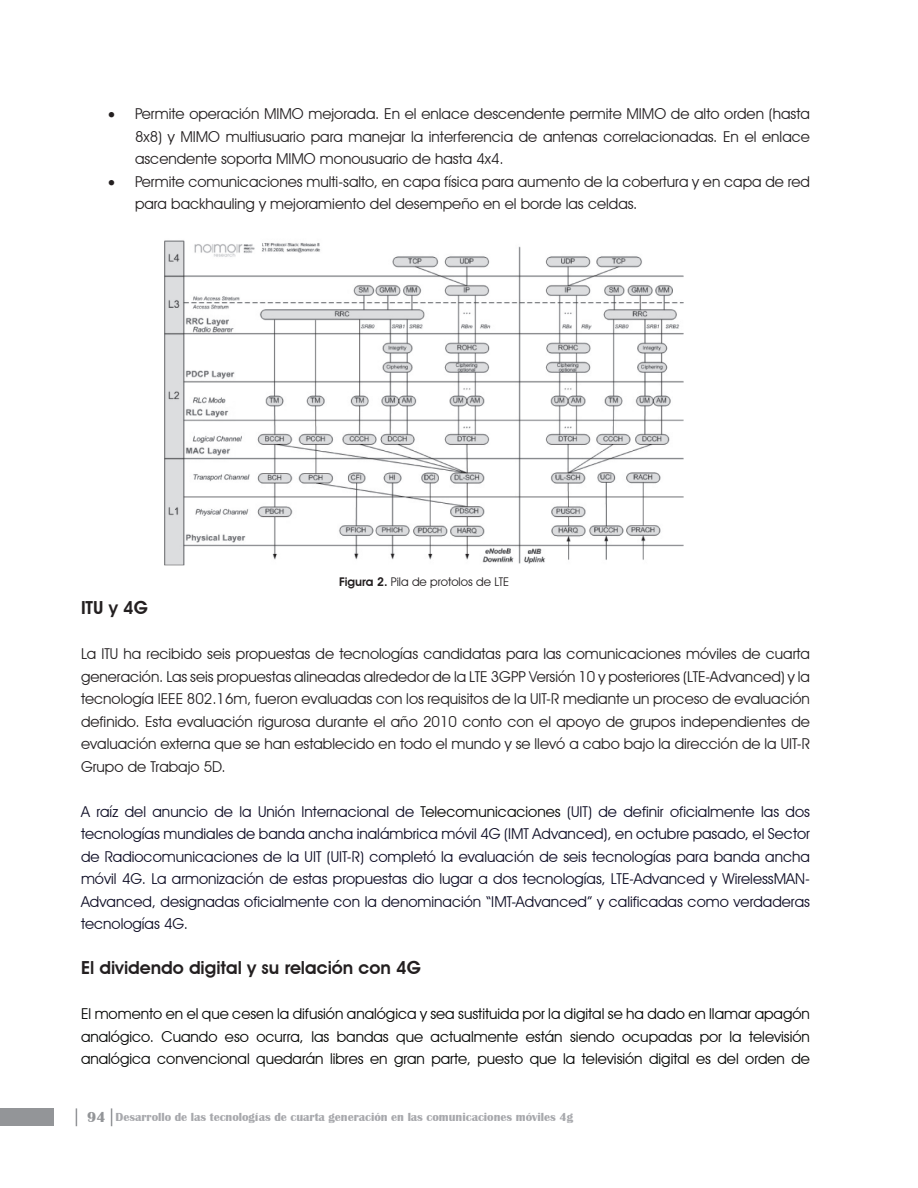
<style>
.page{position:relative;width:918px;height:1188px;background:#fff}
.page>*{position:absolute;margin:0;border:0;box-sizing:border-box;transform-origin:0 0}
.t1{font:600 18px "Avant Garde IT Cby BT";color:#231f20}
.t2{font:15px/22.5px "Avant Garde IT Cby BT";color:#231f20;text-align:justify}
.t3{font:15px/22.5px "Avant Garde IT Cby BT";color:#0e0d25;text-align:justify}
.t4{font:15px/22.5px "Avant Garde IT Cby BT";color:#040503;text-align:justify}
.t5{font:700 12px "Britannic";color:#a8a9ad}
.t6{font:12px "Avant Garde IT Cby BT";color:#231f20}
.s1{font-weight:600}
.s2{color:#040503}
.s3{font-size:15px;color:#939598}
</style>
<div class="page">
<div style="left:0;top:1109px;width:54px;height:17px;background:#939598"></div>
<svg style="left:76px;top:1108px;width:1px;height:18px"></svg>
<svg style="left:111px;top:1108px;width:1px;height:18px"></svg>
<img style="left:164px;top:240px;width:520px;height:326px">
<p class="t2" style="left:135px;top:103px;width:677px;text-indent:-27px">• Permite operación MIMO mejorada. En el enlace descendente permite MIMO de alto orden (hasta 8x8) y MIMO multiusuario para manejar la interferencia de antenas correlacionadas. En el enlace ascendente soporta MIMO monousuario de hasta 4x4.</p>
<p class="t2" style="left:135px;top:170px;width:676px;text-indent:-27px">• Permite comunicaciones multi-salto, en capa física para aumento de la cobertura y en capa de red para backhauling y mejoramiento del desempeño en el borde las celdas.</p>
<p class="t6" style="left:339px;top:575px;width:172px"><span class="s1">Figura 2.</span> Pila de protolos de LTE</p>
<p class="t1" style="left:81px;top:597px;width:68px">ITU y 4G</p>
<p class="t2" style="left:81px;top:643px;width:731px">La ITU ha recibido seis propuestas de tecnologías candidatas para las comunicaciones móviles de cuarta generación. Las seis propuestas alineadas alrededor de la LTE 3GPP Versión 10 y posteriores (LTE-Advanced) y la tecnología IEEE 802.16m, fueron evaluadas con los requisitos de la UIT-R mediante un proceso de evaluación definido. Esta evaluación rigurosa durante el año 2010 conto con el apoyo de grupos independientes de evaluación externa que se han establecido en todo el mundo y se llevó a cabo bajo la dirección de la UIT-R Grupo de Trabajo 5D.</p>
<p class="t3" style="left:81px;top:800px;width:731px">A raíz del anuncio de la Unión Internacional de <span class="s2">Telecomunicaciones</span> (UIT) de definir oficialmente las dos tecnologías mundiales de banda ancha inalámbrica móvil 4G (IMT Advanced), en octubre pasado, el Sector de Radiocomunicaciones de la UIT (UIT-R) completó la evaluación de seis tecnologías para banda ancha móvil 4G. La armonización de estas propuestas dio lugar a dos tecnologías, LTE-Advanced y WirelessMAN-Advanced, designadas oficialmente con la denominación “IMT-Advanced” y calificadas como verdaderas tecnologías 4G.</p>
<p class="t1" style="left:81px;top:957px;width:341px">El dividendo digital y su relación con 4G</p>
<p class="t4" style="left:81px;top:1003px;width:730px">El momento en el que cesen la difusión analógica y sea sustituida por la digital se ha dado en llamar apagón analógico. Cuando eso ocurra, las bandas que actualmente están siendo ocupadas por la televisión analógica convencional quedarán libres en gran parte, puesto que la televisión digital es del orden de</p>
<p class="t5" style="left:87px;top:1111px;width:488px"><span class="s3">94</span> Desarrollo de las tecnologías de cuarta generación en las comunicaciones móviles 4g</p>
</div>
